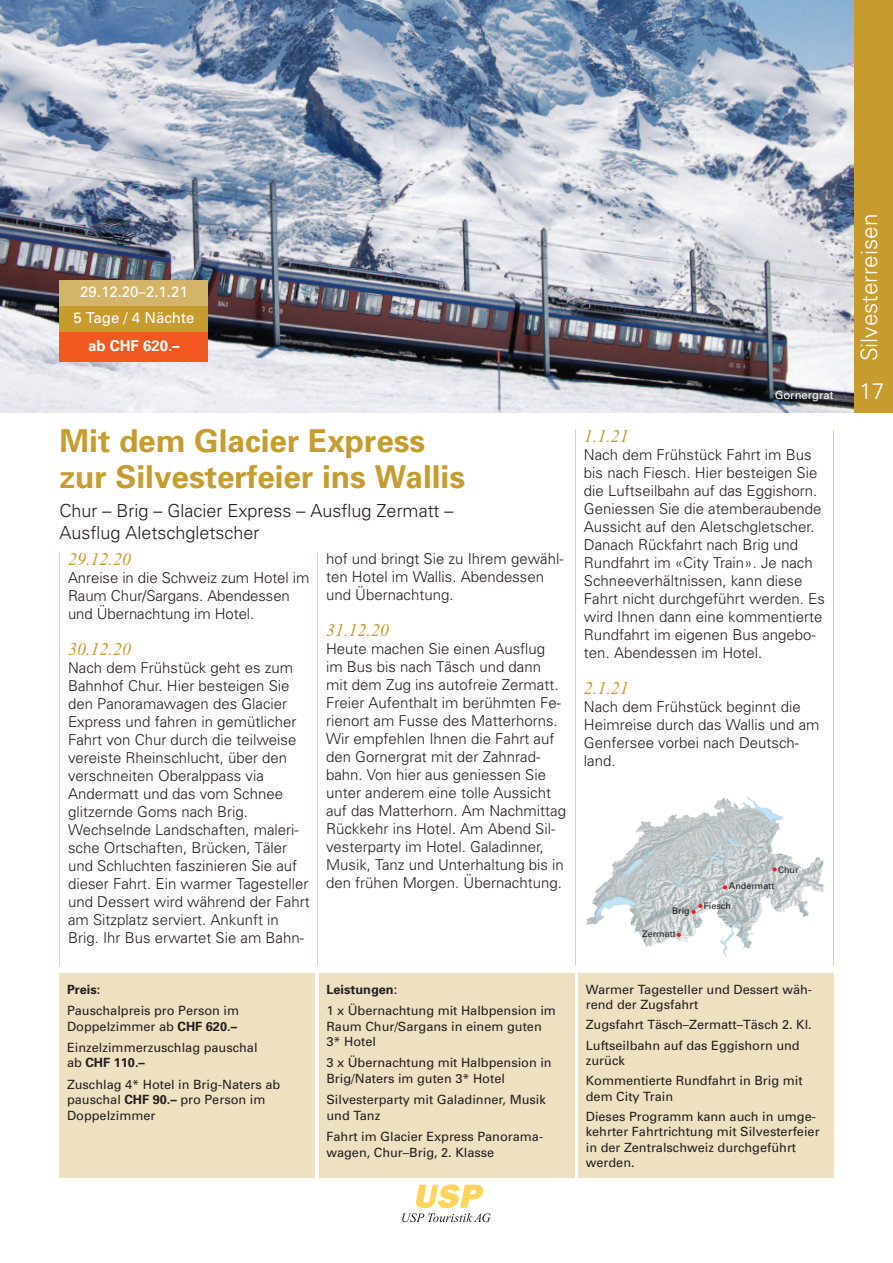
<style>
.page{position:relative;width:893px;height:1263px;background:#fff}
.page>*{position:absolute;margin:0;border:0;box-sizing:border-box;transform-origin:0 0}
.t1{font:700 31.5px/36px "Univers";color:#c69c2f}
.t2{font:300 22.5px "Univers";color:#fff}
.t3{font:300 18px/21.6px "Univers";color:#231f20}
.t4{font:italic 18px "Times New Roman";color:#c69c2f}
.t5{font:300 15px/18px "Univers";color:#231f20}
.t6{font:15px "Univers";color:#fff}
.t7{font:700 15px "Univers";color:#fff}
.t8{font:12.75px/15.3px "Univers";color:#231f20}
.t9{font:700 12.75px "Univers";color:#231f20}
.t10{font:11.25px "Univers";color:#fff}
.t11{font:9px "Univers";color:#231f20}
.s1{font-weight:700}
</style>
<div class="page">
<img style="left:0;top:0;width:855px;height:412px">
<div style="left:60px;top:974px;width:255px;height:204px;background:#eee1c2"></div>
<div style="left:319px;top:974px;width:255px;height:204px;background:#eee1c2"></div>
<div style="left:578px;top:974px;width:255px;height:204px;background:#eee1c2"></div>
<hr style="left:317px;top:553px;width:1px;height:412px;background:#e6d0a2">
<hr style="left:59px;top:553px;width:1px;height:412px;background:#e6d0a2">
<hr style="left:575px;top:429px;width:1px;height:536px;background:#e6d0a2">
<hr style="left:833px;top:429px;width:1px;height:536px;background:#e6d0a2">
<svg style="left:402px;top:1184px;width:89px;height:38px"></svg>
<div style="left:60px;top:332px;width:148px;height:29px;background:#f15921"></div>
<div style="left:60px;top:306px;width:148px;height:26px;background:#c69c2f"></div>
<div style="left:60px;top:281px;width:148px;height:25px;background:#d4b468"></div>
<img style="left:714px;top:796px;width:111px;height:153px">
<svg style="left:692px;top:904px;width:10px;height:10px"></svg>
<svg style="left:772px;top:867px;width:5px;height:4px"></svg>
<svg style="left:677px;top:933px;width:4px;height:4px"></svg>
<svg style="left:723px;top:885px;width:4px;height:4px"></svg>
<div style="left:855px;top:0;width:38px;height:412px;background:#c69c2f"></div>
<p class="t6" style="left:80px;top:287px;width:109px">29.12.20–2.1.21</p>
<p class="t6" style="left:73px;top:312px;width:122px">5 Tage / 4 Nächte</p>
<p class="t7" style="left:88px;top:340px;width:93px">ab CHF 620.–</p>
<h1 class="t1" style="left:60px;top:426px;width:407px">Mit dem Glacier Express zur Silvesterfeier ins Wallis</h1>
<p class="t3" style="left:60px;top:501px;width:396px">Chur – Brig – Glacier Express – Ausflug Zermatt –<br>Ausflug Aletschgletscher</p>
<p class="t4" style="left:68px;top:553px;width:64px">29.12.20</p>
<p class="t5" style="left:68px;top:570px;width:243px">Anreise in die Schweiz zum Hotel im<br>Raum Chur/Sargans. Abendessen und Übernachtung im Hotel.</p>
<p class="t4" style="left:68px;top:643px;width:64px">30.12.20</p>
<p class="t5" style="left:68px;top:660px;width:243px">Nach dem Frühstück geht es zum<br>Bahnhof Chur. Hier besteigen Sie den Panora mawagen des Glacier<br>Express und fahren in gemütlicher<br>Fahrt von Chur durch die teilweise vereiste Rheinschlucht, über den verschneiten Ober alppass via<br>Andermatt und das vom Schnee glitzernde Goms nach Brig.<br>Wechselnde Land schaften, maleri&shy;sche Ortschaften, Brü cken, Täler und Schluchten faszinieren Sie auf dieser Fahrt. Ein warmer Tagesteller und Dessert wird während der Fahrt am Sitzplatz serviert. Ankunft in<br>Brig. Ihr Bus erwartet Sie am Bahn -</p>
<p class="t9" style="left:67px;top:984px;width:35px">Preis:</p>
<p class="t8" style="left:67px;top:1004px;width:174px">Pauschalpreis pro Person im<br>Doppelzimmer ab <span class="s1">CHF 620.–</span></p>
<p class="t8" style="left:67px;top:1041px;width:192px">Einzelzimmerzuschlag pauschal ab <span class="s1">CHF 110.–</span></p>
<p class="t8" style="left:67px;top:1078px;width:215px">Zuschlag 4* Hotel in Brig-Naters ab pauschal <span class="s1">CHF 90.–</span> pro Person im<br>Doppelzimmer</p>
<p class="t5" style="left:326px;top:551px;width:239px">hof und bringt Sie zu Ihrem gewähl&shy;ten Hotel im Wallis. Abendessen und Über nachtung.</p>
<p class="t4" style="left:326px;top:623px;width:64px">31.12.20</p>
<p class="t5" style="left:326px;top:641px;width:242px">Heute machen Sie einen Ausflug<br>im Bus bis nach Täsch und dann mit dem Zug ins autofreie Zermatt.<br>Freier Auf enthalt im berühmten Fe - rienort am Fusse des Matter horns.<br>Wir empfehlen Ihnen die Fahrt auf den Gornergrat mit der Zahnrad - bahn. Von hier aus geniessen Sie unter anderem eine tolle Aussicht auf das Matterhorn. Am Nachmittag Rückkehr ins Hotel. Am Abend Sil - vesterparty im Hotel. Galadinner, Musik, Tanz und Unterhaltung bis in den frühen Morgen. Übernachtung.</p>
<p class="t8" style="left:326px;top:979px;width:231px;line-height:21.8px"><span class="s1">Leistungen</span>:<br>1 x Übernachtung mit Halbpension im</p>
<p class="t8" style="left:326px;top:1019px;width:217px">Raum Chur/Sargans in einem guten<br>3* Hotel</p>
<p class="t8" style="left:326px;top:1056px;width:227px">3 x Übernachtung mit Halbpension in<br>Brig/Naters im guten 3* Hotel</p>
<p class="t8" style="left:326px;top:1093px;width:221px">Silvesterparty mit Galadinner, Musik und Tanz</p>
<p class="t8" style="left:326px;top:1130px;width:218px">Fahrt im Glacier Express Panorama - wagen, Chur–Brig, 2. Klasse</p>
<p class="t10" style="left:775px;top:391px;width:60px">Gornergrat</p>
<p class="t4" style="left:584px;top:429px;width:46px">1.1.21</p>
<p class="t5" style="left:584px;top:447px;width:242px">Nach dem Frühstück Fahrt im Bus bis nach Fiesch. Hier besteigen Sie die Luft seil bahn auf das Eggishorn.<br>Geniessen Sie die atemberaubende Aussicht auf den Aletsch gletscher.<br>Danach Rückfahrt nach Brig und Rundfahrt im «City Train». Je nach Schneeverhältnissen, kann diese Fahrt nicht durchgeführt werden. Es wird Ihnen dann eine kommentierte Rundfahrt im eigenen Bus angebo&shy;ten. Abendessen im Hotel.</p>
<p class="t4" style="left:584px;top:681px;width:46px">2.1.21</p>
<p class="t5" style="left:584px;top:699px;width:237px">Nach dem Frühstück beginnt die<br>Heimreise durch das Wallis und am<br>Genfersee vorbei nach Deutsch - land.</p>
<p class="t11" style="left:778px;top:866px;width:22px">Chur</p>
<p class="t11" style="left:672px;top:908px;width:19px">Brig</p>
<p class="t11" style="left:642px;top:930px;width:35px">Zermatt</p>
<p class="t11" style="left:729px;top:883px;width:47px">Andermatt</p>
<p class="t11" style="left:704px;top:902px;width:29px">Fiesch</p>
<p class="t8" style="left:586px;top:982px;width:228px">Warmer Tagesteller und Dessert wäh&shy;rend der Zugsfahrt</p>
<p class="t8" style="left:586px;top:1016px;width:227px;line-height:20.4px">Zugsfahrt Täsch–Zermatt–Täsch 2. Kl.<br>Luftseilbahn auf das Eggishorn und</p>
<p class="t8" style="left:586px;top:1051px;width:218px;line-height:20.4px">zurück<br>Kommentierte Rundfahrt in Brig mit</p>
<p class="t8" style="left:586px;top:1087px;width:232px;line-height:20.4px">dem City Train<br>Dieses Programm kann auch in umge-</p>
<p class="t8" style="left:586px;top:1125px;width:235px">kehrter Fahrtrichtung mit Silvesterfeier in der Zentralschweiz durchgeführt werden.</p>
<h2 class="t2" style="left:861px;top:361px;width:149px;rotate:-90deg">Silvesterreisen</h2>
<h2 class="t2" style="left:859px;top:383px;width:27px">17</h2>
</div>
